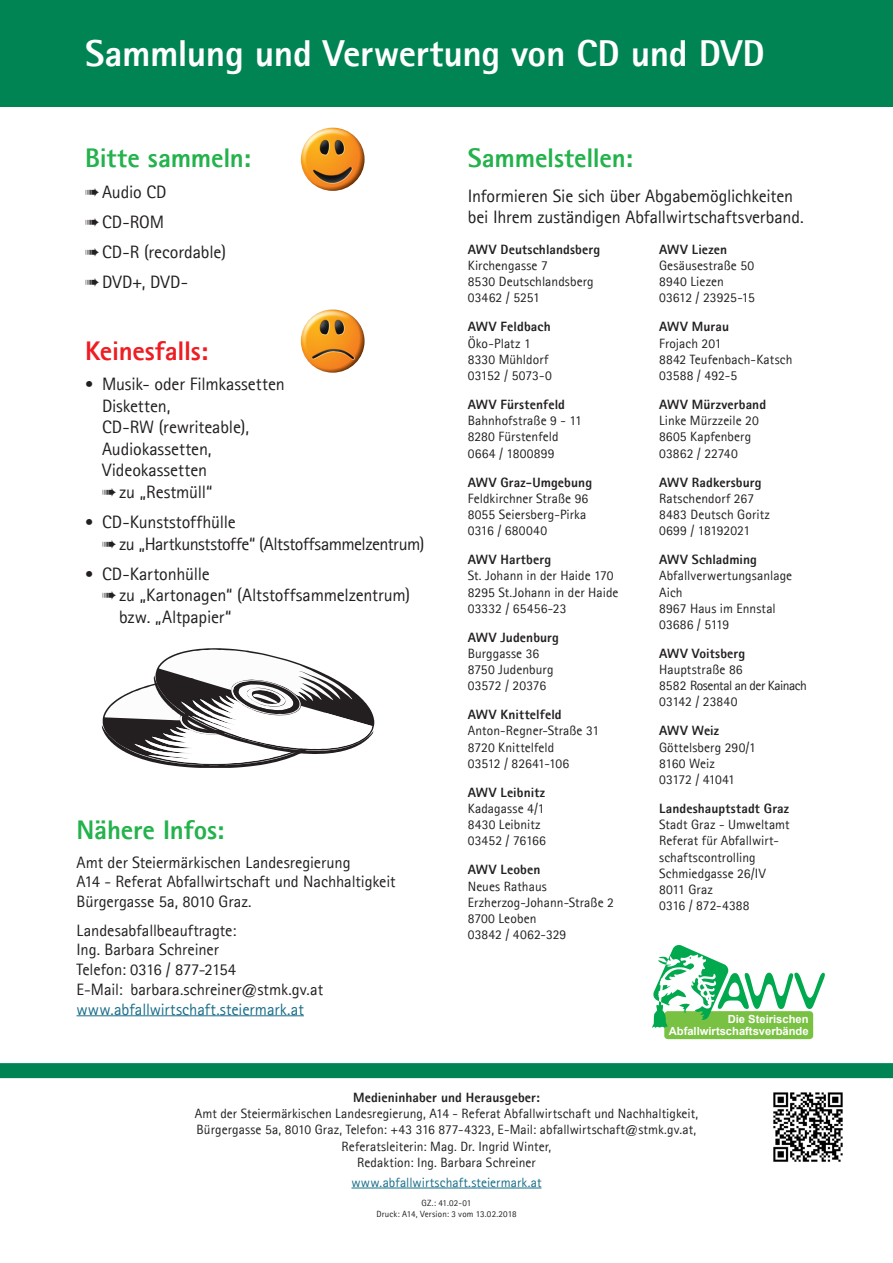
<style>
.page{position:relative;width:893px;height:1263px;background:#fff}
.page>*{position:absolute;margin:0;border:0;box-sizing:border-box;transform-origin:0 0}
.t1{font:800 37.5px "Agfa Rotis Sans Serif";letter-spacing:-.01em;color:#fff}
.t2{font:800 27px "Agfa Rotis Sans Serif";letter-spacing:-.01em;color:#23b24b}
.t3{font:800 27px "Agfa Rotis Sans Serif";letter-spacing:-.01em;color:#ee1d23}
.t4{font:18px/21.6px "Agfa Rotis Sans Serif";letter-spacing:-.01em;color:#231f20}
.t5{font:16.5px/19.8px "Agfa Rotis Sans Serif";letter-spacing:-.005em;color:#231f20}
.t6{font:16.5px "Agfa Rotis Sans Serif";letter-spacing:-.005em;color:#196e8a}
.t7{font:13.5px/16.2px "Agfa Rotis Sans Serif";letter-spacing:.005em;color:#231f20}
.t8{font:800 13.5px "Agfa Rotis Sans Serif";letter-spacing:.01em;color:#231f20}
.t9{font:13.5px "Agfa Rotis Sans Serif";letter-spacing:.005em;color:#196e8a}
.t10{font:700 11.25px/11.4px "Arial";color:#fff;text-align:right}
.t11{font:9px/10.8px "Agfa Rotis Sans Serif";letter-spacing:.02em;color:#231f20;text-align:center}
.s1{font-size:16.5px}
</style>
<div class="page">
<div style="left:0;top:0;width:893px;height:106px;background:#008454"></div>
<div style="left:0;top:1063px;width:893px;height:15px;background:#008454"></div>
<img style="left:773px;top:1092px;width:70px;height:70px">
<hr style="left:351px;top:1188px;width:190px;height:1px;background:#196e8a">
<img style="left:301px;top:309px;width:64px;height:64px;border-radius:32px">
<img style="left:301px;top:128px;width:64px;height:63px;border-radius:32px">
<div style="left:664px;top:1011px;width:149px;height:28px;background:#79c142;border-radius:4px"></div>
<svg style="left:652px;top:945px;width:173px;height:83px"></svg>
<hr style="left:77px;top:1015px;width:227px;height:1px;background:#196e8a">
<svg style="left:102px;top:648px;width:272px;height:120px"></svg>
<h1 class="t1" style="left:85px;top:30px;width:681px">Sammlung und Verwertung von CD und DVD</h1>
<h2 class="t2" style="left:85px;top:141px;width:167px">Bitte sammeln:</h2>
<h3 class="t4" style="left:85px;top:176px;width:142px;line-height:30.2px">➠ Audio CD<br>➠ CD-ROM<br>➠ CD-R (recordable) ➠ DVD+, DVD-</h3>
<h2 class="t3" style="left:85px;top:334px;width:125px">Keinesfalls:</h2>
<h3 class="t4" style="left:102px;top:373px;width:184px;text-indent:-17px"><span class="s1">•</span> Musik- oder Filmkassetten<br>Disketten,<br>CD-RW (rewriteable),<br>Audiokassetten,<br>Videokassetten<br>➠ zu „Restmüll“</h3>
<h3 class="t4" style="left:102px;top:511px;width:324px;text-indent:-17px"><span class="s1">•</span> CD-Kunststoffhülle<br>➠ zu „Hartkunststoffe“ (Altstoffsammelzentrum)</h3>
<h3 class="t4" style="left:85px;top:563px;width:126px"><span class="s1">•</span> CD-Kartonhülle</h3>
<h3 class="t4" style="left:102px;top:584px;width:310px">➠ zu „Kartonagen“ (Altstoffsammelzentrum)</h3>
<h3 class="t4" style="left:119px;top:606px;width:114px">bzw. „Altpapier“</h3>
<h2 class="t2" style="left:77px;top:813px;width:149px">Nähere Infos:</h2>
<p class="t5" style="left:77px;top:852px;width:321px">Amt der Steiermärkischen Landesregierung<br>A14 - Referat Abfallwirtschaft und Nachhaltigkeit<br>Bürgergasse 5a, 8010 Graz.</p>
<p class="t5" style="left:77px;top:920px;width:248px">Landesabfallbeauftragte:<br>Ing. Barbara Schreiner<br>Telefon: 0316 / 877-2154<br>E-Mail: barbara.schreiner@stmk.gv.at</p>
<p class="t6" style="left:77px;top:999px;width:229px">www.abfallwirtschaft.steiermark.at</p>
<h2 class="t2" style="left:468px;top:141px;width:167px">Sammelstellen:</h2>
<h3 class="t4" style="left:468px;top:185px;width:337px">Informieren Sie sich über Abgabemöglichkeiten bei Ihrem zuständigen Abfallwirtschaftsverband.</h3>
<p class="t8" style="left:468px;top:241px;width:134px">AWV Deutschlandsberg</p>
<p class="t7" style="left:468px;top:257px;width:127px">Kirchengasse 7<br>8530 Deutschlandsberg<br>03462 / 5251</p>
<p class="t8" style="left:468px;top:318px;width:84px">AWV Feldbach</p>
<p class="t7" style="left:468px;top:335px;width:86px">Öko-Platz 1<br>8330 Mühldorf<br>03152 / 5073-0</p>
<p class="t8" style="left:468px;top:396px;width:99px">AWV Fürstenfeld</p>
<p class="t7" style="left:468px;top:412px;width:116px">Bahnhofstraße 9 - 11<br>8280 Fürstenfeld<br>0664 / 1800899</p>
<p class="t8" style="left:468px;top:473px;width:126px">AWV Graz-Umgebung</p>
<p class="t7" style="left:468px;top:490px;width:122px">Feldkirchner Straße 96<br>8055 Seiersberg-Pirka<br>0316 / 680040</p>
<p class="t8" style="left:468px;top:551px;width:85px">AWV Hartberg</p>
<p class="t7" style="left:468px;top:567px;width:152px">St. Johann in der Haide 170<br>8295 St.Johann in der Haide<br>03332 / 65456-23</p>
<p class="t8" style="left:468px;top:628px;width:93px">AWV Judenburg</p>
<p class="t7" style="left:468px;top:645px;width:87px">Burggasse 36<br>8750 Judenburg<br>03572 / 20376</p>
<p class="t8" style="left:468px;top:706px;width:95px">AWV Knittelfeld</p>
<p class="t7" style="left:468px;top:723px;width:133px">Anton-Regner-Straße 31<br>8720 Knittelfeld<br>03512 / 82641-106</p>
<p class="t8" style="left:468px;top:784px;width:79px">AWV Leibnitz</p>
<p class="t7" style="left:468px;top:800px;width:80px">Kadagasse 4/1<br>8430 Leibnitz<br>03452 / 76166</p>
<p class="t8" style="left:468px;top:861px;width:74px">AWV Leoben</p>
<p class="t7" style="left:468px;top:878px;width:148px">Neues Rathaus<br>Erzherzog-Johann-Straße 2<br>8700 Leoben<br>03842 / 4062-329</p>
<p class="t8" style="left:659px;top:241px;width:70px">AWV Liezen</p>
<p class="t7" style="left:659px;top:257px;width:97px">Gesäusestraße 50<br>8940 Liezen<br>03612 / 23925-15</p>
<p class="t8" style="left:659px;top:318px;width:71px">AWV Murau</p>
<p class="t7" style="left:659px;top:335px;width:135px">Frojach 201<br>8842 Teufenbach-Katsch<br>03588 / 492-5</p>
<p class="t8" style="left:659px;top:396px;width:109px">AWV Mürzverband</p>
<p class="t7" style="left:659px;top:412px;width:101px">Linke Mürzzeile 20<br>8605 Kapfenberg<br>03862 / 22740</p>
<p class="t8" style="left:659px;top:473px;width:104px">AWV Radkersburg</p>
<p class="t7" style="left:659px;top:490px;width:112px">Ratschendorf 267<br>8483 Deutsch Goritz<br>0699 / 18192021</p>
<p class="t8" style="left:659px;top:551px;width:99px">AWV Schladming</p>
<p class="t7" style="left:659px;top:567px;width:135px">Abfallverwertungsanlage<br>Aich<br>8967 Haus im Ennstal<br>03686 / 5119</p>
<p class="t8" style="left:659px;top:645px;width:88px">AWV Voitsberg</p>
<p class="t7" style="left:659px;top:661px;width:149px">Hauptstraße 86<br>8582 Rosental an der Kainach<br>03142 / 23840</p>
<p class="t8" style="left:659px;top:722px;width:62px">AWV Weiz</p>
<p class="t7" style="left:659px;top:739px;width:98px">Göttelsberg 290/1<br>8160 Weiz<br>03172 / 41041</p>
<p class="t8" style="left:659px;top:800px;width:132px">Landeshauptstadt Graz</p>
<p class="t7" style="left:659px;top:816px;width:132px">Stadt Graz - Umweltamt<br>Referat für Abfallwirt&shy;schaftscontrolling<br>Schmiedgasse 26/IV<br>8011 Graz<br>0316 / 872-4388</p>
<p class="t10" style="left:669px;top:1014px;width:141px">Die Steirischen<br>Abfallwirtschaftsverbände</p>
<p class="t8" style="left:353px;top:1089px;width:188px">Medieninhaber und Herausgeber:</p>
<p class="t7" style="left:195px;top:1105px;width:505px;text-align:center">Amt der Steiermärkischen Landesregierung, A14 - Referat Abfallwirtschaft und Nachhaltigkeit, Bürgergasse 5a, 8010 Graz, Telefon: +43 316 877-4323, E-Mail: abfallwirtschaft@stmk.gv.at, Referatsleiterin: Mag. Dr. Ingrid Winter,<br>Redaktion: Ing. Barbara Schreiner</p>
<p class="t9" style="left:351px;top:1174px;width:192px">www.abfallwirtschaft.steiermark.at</p>
<p class="t11" style="left:376px;top:1198px;width:142px">GZ.: 41.02-01<br>Druck: A14, Version: 3 vom 13.02.2018</p>
</div>
